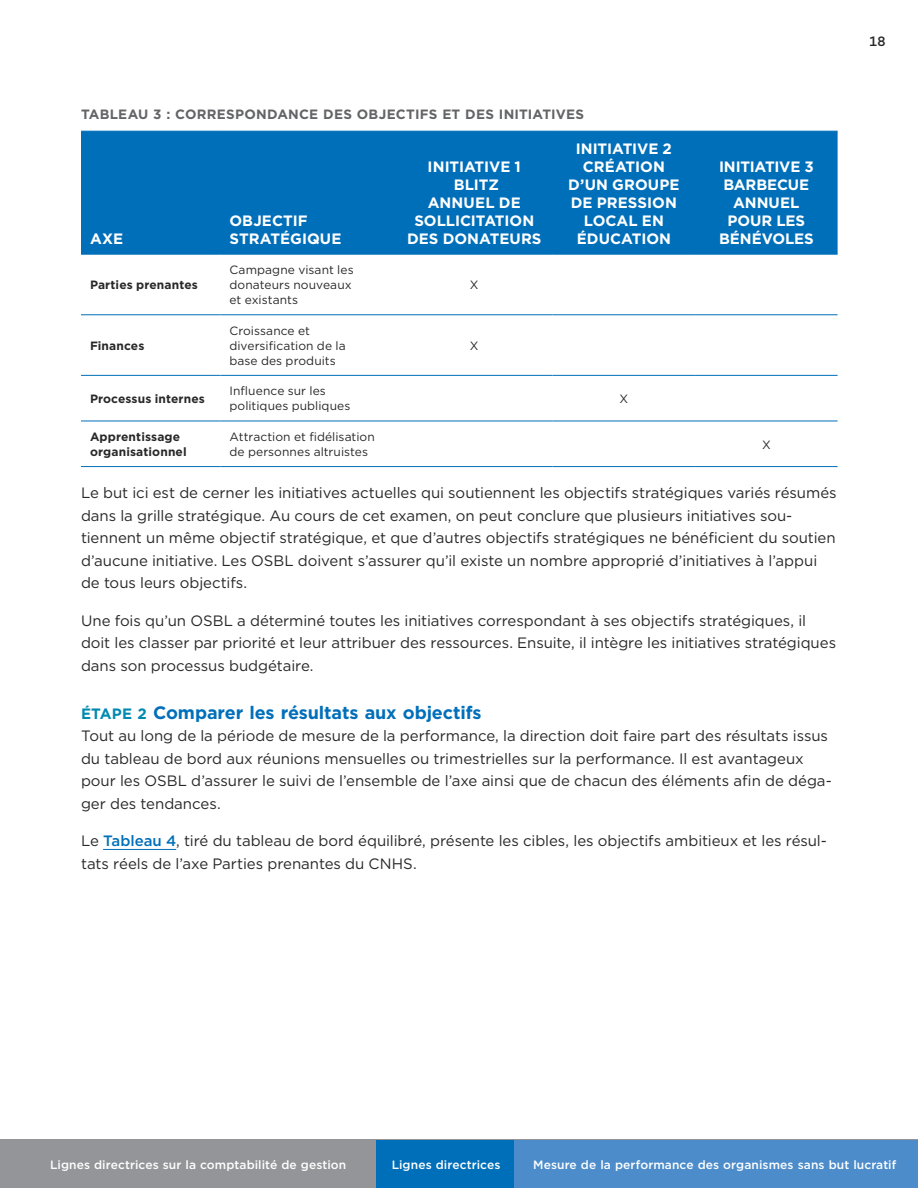
<style>
.page{position:relative;width:918px;height:1188px;background:#fff}
.page>*{position:absolute;margin:0;border:0;box-sizing:border-box;transform-origin:0 0}
.t1{font:700 18px "Gotham";letter-spacing:-.005em;color:#006fba}
.t2{font:15px/22.5px "Gotham";letter-spacing:-.005em;color:#292829}
.t3{font:700 15px/18px "Gotham";color:#fff;text-align:center}
.t4{font:700 13.5px "Gotham";letter-spacing:.02em;color:#636466}
.t5{font:500 13.5px "Gotham";color:#292829}
.t6{font:12px/15px "Gotham";letter-spacing:.005em;color:#292829}
.t7{font:500 12px "Gotham";letter-spacing:.005em;color:#fff}
.t8{font:700 12px/15px "Gotham";letter-spacing:.01em;color:#292829}
.s1{font-size:15px;color:#008ab0}
.s2{font-weight:500;color:#006fba}
</style>
<div class="page">
<div style="left:0;top:1140px;width:918px;height:48px;background:#939598"></div>
<div style="left:376px;top:1140px;width:542px;height:48px;background:#006fba"></div>
<div style="left:514px;top:1140px;width:404px;height:48px;background:#4c8cca"></div>
<hr style="left:103px;top:849px;width:73px;height:1px;background:#006fba">
<div style="left:81px;top:132px;width:757px;height:122px;background:#006fba"></div>
<hr style="left:81px;top:314px;width:139px;height:1px;background:#006fba">
<hr style="left:220px;top:314px;width:176px;height:1px;background:#006fba">
<hr style="left:396px;top:314px;width:157px;height:1px;background:#006fba">
<hr style="left:553px;top:314px;width:142px;height:1px;background:#006fba">
<hr style="left:695px;top:314px;width:143px;height:1px;background:#006fba">
<hr style="left:81px;top:375px;width:139px;height:1px;background:#006fba">
<hr style="left:220px;top:375px;width:176px;height:1px;background:#006fba">
<hr style="left:396px;top:375px;width:157px;height:1px;background:#006fba">
<hr style="left:553px;top:375px;width:142px;height:1px;background:#006fba">
<hr style="left:695px;top:375px;width:143px;height:1px;background:#006fba">
<hr style="left:81px;top:421px;width:139px;height:1px;background:#006fba">
<hr style="left:220px;top:421px;width:176px;height:1px;background:#006fba">
<hr style="left:396px;top:421px;width:157px;height:1px;background:#006fba">
<hr style="left:553px;top:421px;width:142px;height:1px;background:#006fba">
<hr style="left:695px;top:421px;width:143px;height:1px;background:#006fba">
<hr style="left:81px;top:466px;width:139px;height:1px;background:#006fba">
<hr style="left:220px;top:466px;width:176px;height:1px;background:#006fba">
<hr style="left:396px;top:466px;width:157px;height:1px;background:#006fba">
<hr style="left:553px;top:466px;width:142px;height:1px;background:#006fba">
<hr style="left:695px;top:466px;width:143px;height:1px;background:#006fba">
<hr style="left:81px;top:131px;width:139px;height:1px;background:#006fba">
<hr style="left:220px;top:131px;width:176px;height:1px;background:#006fba">
<hr style="left:396px;top:131px;width:157px;height:1px;background:#006fba">
<hr style="left:553px;top:131px;width:142px;height:1px;background:#006fba">
<hr style="left:695px;top:131px;width:143px;height:1px;background:#006fba">
<hr style="left:81px;top:254px;width:139px;height:1px;background:#006fba">
<hr style="left:220px;top:254px;width:176px;height:1px;background:#006fba">
<hr style="left:396px;top:254px;width:157px;height:1px;background:#006fba">
<hr style="left:553px;top:254px;width:142px;height:1px;background:#006fba">
<hr style="left:695px;top:254px;width:143px;height:1px;background:#006fba">
<p class="t4" style="left:81px;top:105px;width:505px">TABLEAU 3 : CORRESPONDANCE DES OBJECTIFS ET DES INITIATIVES</p>
<p class="t3" style="left:90px;top:229px;width:35px">AXE</p>
<p class="t8" style="left:90px;top:277px;width:109px">Parties prenantes</p>
<p class="t8" style="left:90px;top:338px;width:56px">Finances</p>
<p class="t3" style="left:230px;top:211px;width:114px;text-align:left">OBJECTIF<br>STRATÉGIQUE</p>
<p class="t6" style="left:230px;top:262px;width:126px">Campagne visant les donateurs nouveaux et existants</p>
<p class="t6" style="left:230px;top:323px;width:118px">Croissance et diversification de la base des produits</p>
<p class="t3" style="left:407px;top:157px;width:136px">INITIATIVE 1<br>BLITZ<br>ANNUEL DE<br>SOLLICITATION<br>DES DONATEURS</p>
<p class="t6" style="left:470px;top:277px;width:10px">X</p>
<p class="t6" style="left:470px;top:338px;width:10px">X</p>
<p class="t3" style="left:568px;top:139px;width:113px">INITIATIVE 2<br>CRÉATION<br>D’UN GROUPE<br>DE PRESSION<br>LOCAL EN<br>ÉDUCATION</p>
<p class="t3" style="left:719px;top:157px;width:96px">INITIATIVE 3<br>BARBECUE<br>ANNUEL<br>POUR LES<br>BÉNÉVOLES</p>
<p class="t8" style="left:90px;top:391px;width:116px">Processus internes</p>
<p class="t6" style="left:230px;top:383px;width:122px">Influence sur les politiques publiques</p>
<p class="t6" style="left:620px;top:391px;width:10px">X</p>
<p class="t8" style="left:90px;top:429px;width:98px">Apprentissage organisationnel</p>
<p class="t6" style="left:230px;top:429px;width:147px">Attraction et fidélisation de personnes altruistes</p>
<p class="t6" style="left:762px;top:437px;width:10px">X</p>
<p class="t2" style="left:81px;top:482px;width:757px">Le but ici est de cerner les initiatives actuelles qui soutiennent les objectifs stratégiques variés résumés dans la grille stratégique. Au cours de cet examen, on peut conclure que plusieurs initiatives sou&shy;tiennent un même objectif stratégique, et que d’autres objectifs stratégiques ne bénéficient du soutien d’aucune initiative. Les OSBL doivent s’assurer qu’il existe un nombre approprié d’initiatives à l’appui de tous leurs objectifs.</p>
<p class="t2" style="left:81px;top:609px;width:757px">Une fois qu’un OSBL a déterminé toutes les initiatives correspondant à ses objectifs stratégiques, il doit les classer par priorité et leur attribuer des ressources. Ensuite, il intègre les initiatives stratégiques dans son processus budgétaire.</p>
<p class="t1" style="left:81px;top:701px;width:402px"><span class="s1">ÉTAPE 2</span> Comparer les résultats aux objectifs</p>
<p class="t2" style="left:81px;top:725px;width:752px">Tout au long de la période de mesure de la performance, la direction doit faire part des résultats issus du tableau de bord aux réunions mensuelles ou trimestrielles sur la performance. Il est avantageux pour les OSBL d’assurer le suivi de l’ensemble de l’axe ainsi que de chacun des éléments afin de déga&shy;ger des tendances.</p>
<p class="t2" style="left:81px;top:830px;width:748px">Le <span class="s2">Tableau 4</span>, tiré du tableau de bord équilibré, présente les cibles, les objectifs ambitieux et les résul&shy;tats réels de l’axe Parties prenantes du CNHS.</p>
<p class="t5" style="left:869px;top:32px;width:18px">18</p>
<p class="t7" style="left:50px;top:1157px;width:298px">Lignes directrices sur la comptabilité de gestion</p>
<p class="t7" style="left:392px;top:1157px;width:110px">Lignes directrices</p>
<p class="t7" style="left:533px;top:1157px;width:365px">Mesure de la performance des organismes sans but lucratif</p>
</div>
